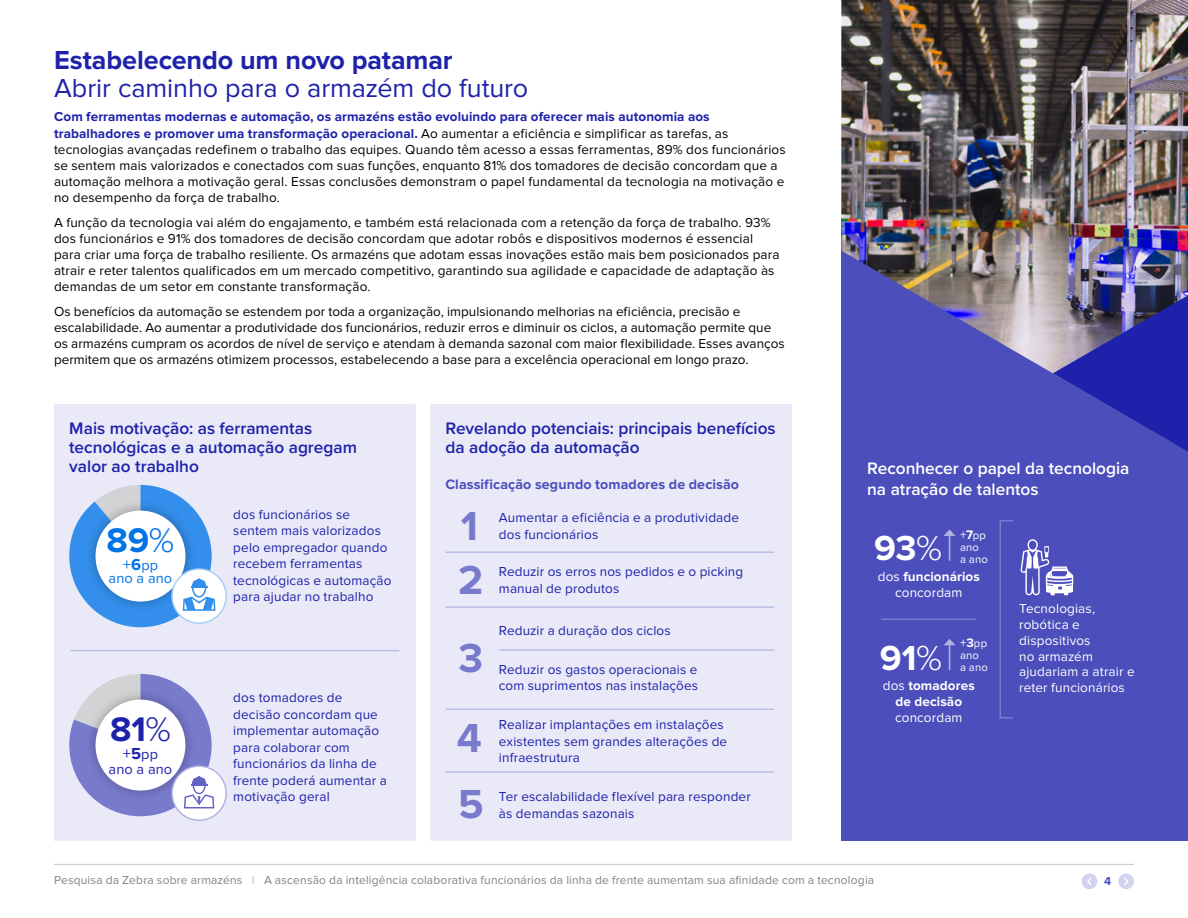
<style>
.page{position:relative;width:1188px;height:918px;background:#fff}
.page>*{position:absolute;margin:0;border:0;box-sizing:border-box;transform-origin:0 0}
.t1{font:700 42px/66.2px "Proxima Nova";color:#787acc}
.t2{font:700 36px "Proxima Nova";color:#fff}
.t3{font:700 35.4px "Proxima Nova";color:#0073e6}
.t4{font:700 35.4px "Proxima Nova";color:#1e22aa}
.t5{font:27px "Proxima Nova";letter-spacing:-.005em;color:#1e22aa}
.t6{font:700 27px "Proxima Nova";letter-spacing:-.005em;color:#1e22aa}
.t7{font:600 17.25px/18.8px "Proxima Nova";color:#1e22aa}
.t8{font:600 17.25px/21px "Proxima Nova";color:#fff}
.t9{font:14.55px/13.5px "Proxima Nova";letter-spacing:.01em;color:#0073e6;text-align:center}
.t10{font:14.55px/15px "Proxima Nova";letter-spacing:.01em;color:#1e22aa;text-align:center}
.t11{font:700 14.25px "Proxima Nova";letter-spacing:.005em;color:#4b4ebb}
.t12{font:13.5px/16.2px "Proxima Nova";letter-spacing:.01em;color:#000}
.t13{font:13.5px/16.5px "Proxima Nova";letter-spacing:.01em;color:#1e22aa}
.t14{font:13.5px/15.8px "Proxima Nova";letter-spacing:.01em;color:#fff;text-align:center}
.t15{font:700 13.5px/15.8px "Proxima Nova";letter-spacing:.01em;color:#fff;text-align:center}
.t16{font:12px "Proxima Nova";letter-spacing:.015em;color:#808285}
.t17{font:700 12px "Proxima Nova";color:#4b4ebb}
.t18{font:11.25px/12px "Proxima Nova";letter-spacing:.02em;color:#fff}
.s1{font-weight:700;color:#1e22aa}
.s2{font-weight:300}
.s3{font-size:16.5px}
.s4{font-weight:700;font-size:16.5px}
.s5{font-size:12.75px}
.s6{font-weight:700;font-size:12.75px}
.s7{font-weight:700}
.s8{font-weight:400}
.s9{color:#bcbec0}
</style>
<div class="page">
<div style="left:54px;top:404px;width:362px;height:437px;background:#e9e9f7"></div>
<div style="left:841px;top:218px;width:347px;height:623px;background:#4b4ebb"></div>
<hr style="left:54px;top:864px;width:1080px;height:1px;background:#c7c8ca">
<div style="left:1118px;top:874px;width:16px;height:15px;background:#d2d3ee;border-radius:50%"></div>
<svg style="left:1124px;top:877px;width:5px;height:9px"></svg>
<div style="left:1082px;top:874px;width:15px;height:15px;background:#d2d3ee;border-radius:50%"></div>
<svg style="left:1087px;top:877px;width:4px;height:8px"></svg>
<img style="left:841px;top:0;width:347px;height:374px">
<svg style="left:1053px;top:295px;width:135px;height:157px"></svg>
<hr style="left:1000px;top:520px;width:1px;height:198px;background:#787acc">
<svg style="left:1001px;top:520px;width:12px;height:2px"></svg>
<svg style="left:1001px;top:717px;width:12px;height:1px"></svg>
<hr style="left:881px;top:618px;width:95px;height:2px;background:#787acc">
<svg style="left:944px;top:529px;width:12px;height:32px"></svg>
<svg style="left:944px;top:639px;width:12px;height:31px"></svg>
<svg style="left:1020px;top:539px;width:53px;height:56px"></svg>
<div style="left:430px;top:404px;width:362px;height:437px;background:#e9e9f7"></div>
<hr style="left:446px;top:551px;width:328px;height:2px;background:#bbbde6">
<hr style="left:446px;top:606px;width:328px;height:2px;background:#bbbde6">
<hr style="left:71px;top:650px;width:328px;height:1px;background:#bbbde6">
<hr style="left:446px;top:708px;width:328px;height:2px;background:#bbbde6">
<hr style="left:500px;top:649px;width:274px;height:2px;background:#bbbde6">
<hr style="left:446px;top:771px;width:328px;height:2px;background:#bbbde6">
<div style="left:172px;top:569px;width:54px;height:54px;background:#fff;border-radius:50%"></div>
<svg style="left:69px;top:485px;width:147px;height:142px"></svg>
<div style="left:172px;top:766px;width:54px;height:54px;background:#fff;border-radius:50%"></div>
<svg style="left:69px;top:674px;width:145px;height:142px"></svg>
<h3 class="t6" style="left:54px;top:44px;width:400px">Estabelecendo um novo patamar</h3>
<h3 class="t5" style="left:54px;top:73px;width:476px">Abrir caminho para o armazém do futuro</h3>
<p class="t12" style="left:54px;top:109px;width:733px"><span class="s1">Com ferramentas modernas e automação, os armazéns estão evoluindo para oferecer mais autonomia aos trabalhadores e promover uma transformação operacional.</span> Ao aumentar a eficiência e simplificar as tarefas, as tecnologias avançadas redefinem o trabalho das equipes. Quando têm acesso a essas ferramentas, 89% dos funcionários se sentem mais valorizados e conectados com suas funções, enquanto 81% dos tomadores de decisão concordam que a automação melhora a motivação geral. Essas conclusões demonstram o papel fundamental da tecnologia na motivação e no desempenho da força de trabalho.</p>
<p class="t12" style="left:54px;top:214px;width:727px">A função da tecnologia vai além do engajamento, e também está relacionada com a retenção da força de trabalho. 93% dos funcionários e 91% dos tomadores de decisão concordam que adotar robôs e dispositivos modernos é essencial para criar uma força de trabalho resiliente. Os armazéns que adotam essas inovações estão mais bem posicionados para atrair e reter talentos qualificados em um mercado competitivo, garantindo sua agilidade e capacidade de adaptação às demandas de um setor em constante transformação.</p>
<p class="t12" style="left:54px;top:303px;width:732px">Os benefícios da automação se estendem por toda a organização, impulsionando melhorias na eficiência, precisão e escalabilidade. Ao aumentar a produtividade dos funcionários, reduzir erros e diminuir os ciclos, a automação permite que os armazéns cumpram os acordos de nível de serviço e atendam à demanda sazonal com maior flexibilidade. Esses avanços permitem que os armazéns otimizem processos, estabelecendo a base para a excelência operacional em longo prazo.</p>
<p class="t7" style="left:69px;top:418px;width:289px">Mais motivação: as ferramentas tecnológicas e a automação agregam valor ao trabalho</p>
<p class="t7" style="left:446px;top:418px;width:332px">Revelando potenciais: principais benefícios da adoção da automação</p>
<p class="t13" style="left:233px;top:506px;width:160px">dos funcionários se sentem mais valorizados pelo empregador quando recebem ferramentas tecnológicas e automação para ajudar no trabalho</p>
<p class="t11" style="left:446px;top:476px;width:295px">Classificação segundo tomadores de decisão</p>
<h1 class="t1" style="left:461px;top:494px;width:19px">1</h1>
<p class="t13" style="left:499px;top:510px;width:242px">Aumentar a eficiência e a produtividade</p>
<h3 class="t3" style="left:107px;top:520px;width:69px">89<span class="s2">%</span></h3>
<p class="t9" style="left:109px;top:558px;width:65px"><span class="s3">+</span><span class="s4">6</span>pp<br>ano a ano</p>
<p class="t13" style="left:499px;top:526px;width:101px">dos funcionários</p>
<h1 class="t1" style="left:458px;top:548px;width:27px">2</h1>
<p class="t13" style="left:499px;top:564px;width:246px">Reduzir os erros nos pedidos e o picking</p>
<p class="t13" style="left:499px;top:580px;width:122px">manual de produtos</p>
<h3 class="t4" style="left:110px;top:709px;width:62px">81<span class="s2">%</span></h3>
<p class="t10" style="left:109px;top:747px;width:65px"><span class="s3">+</span><span class="s4">5</span>pp<br>ano a ano</p>
<p class="t13" style="left:233px;top:690px;width:155px">dos tomadores de decisão concordam que implementar automação para colaborar com funcionários da linha de frente poderá aumentar a motivação geral</p>
<h1 class="t1" style="left:459px;top:626px;width:26px">3</h1>
<h1 class="t1" style="left:457px;top:706px;width:28px">4<br>5</h1>
<p class="t13" style="left:499px;top:623px;width:173px">Reduzir a duração dos ciclos</p>
<p class="t13" style="left:499px;top:661px;width:201px">Reduzir os gastos operacionais e com suprimentos nas instalações</p>
<p class="t13" style="left:499px;top:717px;width:230px">Realizar implantações em instalações existentes sem grandes alterações de infraestrutura</p>
<p class="t13" style="left:499px;top:789px;width:253px">Ter escalabilidade flexível para responder às demandas sazonais</p>
<p class="t8" style="left:867px;top:457px;width:264px">Reconhecer o papel da tecnologia na atração de talentos</p>
<h2 class="t2" style="left:874px;top:528px;width:69px">93<span class="s2">%</span></h2>
<p class="t18" style="left:960px;top:529px;width:29px"><span class="s5">+</span><span class="s6">7</span>pp ano<br>a ano</p>
<p class="t14" style="left:878px;top:569px;width:104px">dos <span class="s7">funcionários </span>concordam</p>
<h2 class="t2" style="left:880px;top:637px;width:64px">91<span class="s2">%</span></h2>
<p class="t18" style="left:960px;top:637px;width:29px"><span class="s5">+</span><span class="s6">3</span>pp ano<br>a ano</p>
<p class="t15" style="left:883px;top:678px;width:94px"><span class="s8">dos</span> tomadores de decisão</p>
<p class="t14" style="left:895px;top:710px;width:69px">concordam</p>
<p class="t14" style="left:1019px;top:601px;width:117px;text-align:left">Tecnologias, robótica e dispositivos<br>no armazém ajudariam a atrair e reter funcionários</p>
<p class="t16" style="left:54px;top:873px;width:822px">Pesquisa da Zebra sobre armazéns <span class="s9">I</span> A ascensão da inteligência colaborativa funcionários da linha de frente aumentam sua afinidade com a tecnologia</p>
<p class="t17" style="left:1104px;top:874px;width:9px">4</p>
</div>
